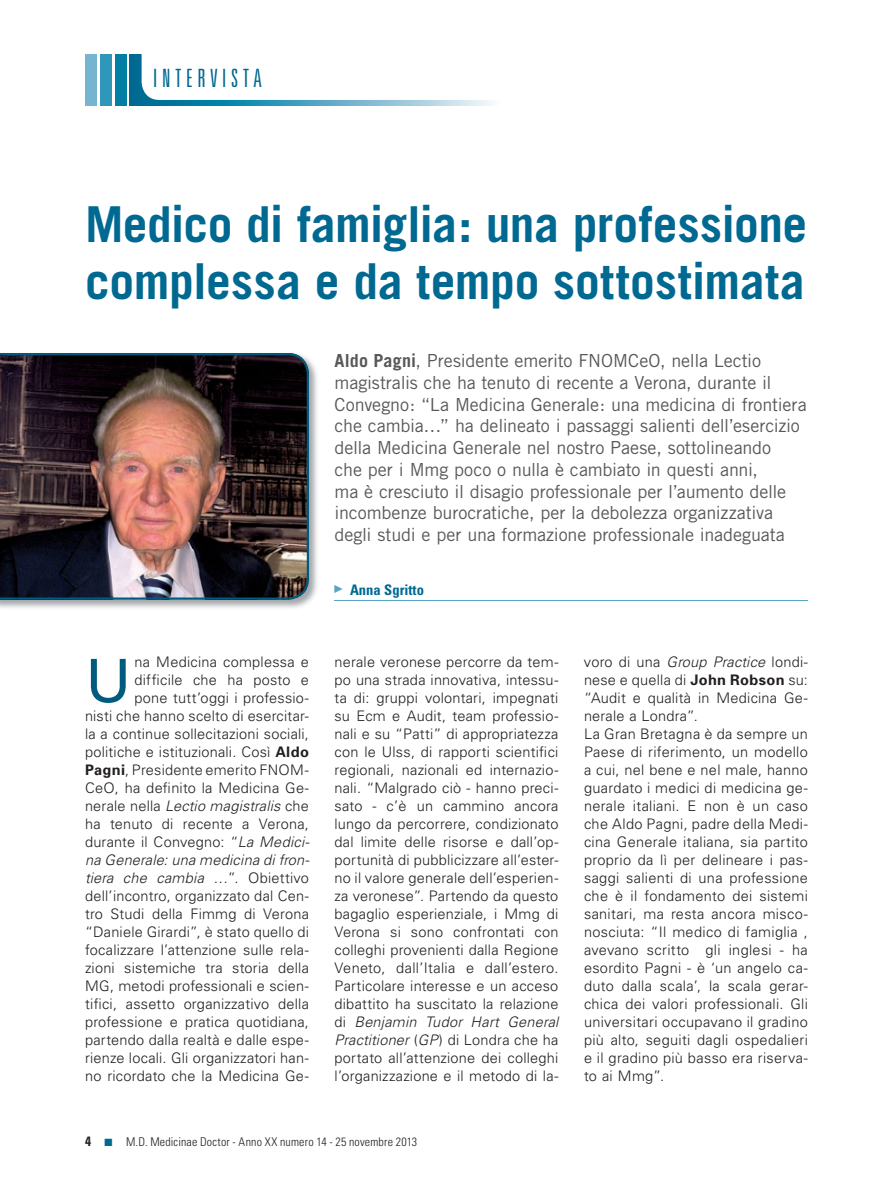
<style>
.page{position:relative;width:893px;height:1191px;background:#fff}
.page>*{position:absolute;margin:0;border:0;box-sizing:border-box;transform-origin:0 0}
.t1{font:59.7px "Univers";color:#005b7f}
.t2{font:700 49.5px/57px "Trade Gothic";letter-spacing:-.01em;color:#006991}
.t3{font:300 ultra-condensed 25.2px "Univers";letter-spacing:.185em;color:#006991}
.t4{font:18px/21.8px "Trade Gothic";letter-spacing:-.01em;color:#57585a}
.t5{font:300 14.55px/18px "Univers";letter-spacing:.015em;color:#231f20;text-align:right}
.t6{font:700 condensed 14.55px "Univers";color:#006991}
.t7{font:300 condensed 12px "Univers";letter-spacing:.015em;color:#231f20}
.s1{font-weight:700}
.s2{font-style:italic}
.s3{font-weight:700;font-size:13.5px}
.s4{color:#006991}
</style>
<div class="page">
<svg style="left:130px;top:54px;width:362px;height:51px"></svg>
<div style="left:115px;top:54px;width:12px;height:51px;background:#007ea4"></div>
<div style="left:100px;top:54px;width:12px;height:51px;background:#2f97b9"></div>
<div style="left:85px;top:54px;width:12px;height:51px;background:#76b4cf"></div>
<div style="left:142px;top:0;width:377px;height:100px;background:#fff;border-radius:18px"></div>
<hr style="left:334px;top:600px;width:474px;height:1px;background:#56a5c4">
<img style="left:0;top:360px;width:317px;height:248px">
<img style="left:0;top:353px;width:309px;height:247px">
<h3 class="t3" style="left:153px;top:65px;width:110px">INTERVISTA</h3>
<h2 class="t2" style="left:85px;top:195px;width:724px">Medico di famiglia: una professione complessa e da tempo sottostimata</h2>
<p class="t4" style="left:334px;top:349px;width:474px"><span class="s1">Aldo Pagni</span>, Presidente emerito FNOMCeO, nella Lectio magistralis che ha tenuto di recente a Verona, durante il Convegno: “La Medicina Generale: una medicina di frontiera che cambia…” ha delineato i passaggi salienti dell’esercizio della Medicina Generale nel nostro Paese, sottolineando<br>che per i Mmg poco o nulla è cambiato in questi anni,<br>ma è cresciuto il disagio professionale per l’aumento delle incombenze burocratiche, per la debolezza organizzativa degli studi e per una formazione professionale inadeguata</p>
<p class="t6" style="left:350px;top:580px;width:75px">Anna Sgritto</p>
<p class="t5" style="left:85px;top:652px;width:226px">na Medicina complessa e difficile che ha posto e<br>pone tutt’oggi i professio-<br>nisti che hanno scelto di esercitar&shy;la a continue sollecitazioni sociali, politiche e istituzionali. Così <span class="s1">Aldo Pagni</span>, Presidente emerito FNOM-CeO, ha definito la Medicina Ge&shy;nerale nella <span class="s2">Lectio magistralis</span> che ha tenuto di recente a Verona, durante il Convegno: “<span class="s2">La Medici&shy;na Generale: una medicina di fron&shy;tiera che cambia …</span>”. Obiettivo dell’incontro, organizzato dal Cen&shy;tro Studi della Fimmg di Verona “Daniele Girardi”, è stato quello di focalizzare l’attenzione sulle rela&shy;zioni sistemiche tra storia della MG, metodi professionali e scien&shy;tifici, assetto organizzativo della professione e pratica quotidiana, partendo dalla realtà e dalle espe&shy;rienze locali. Gli organizzatori han&shy;no ricordato che la Medicina Ge-</p>
<p class="t5" style="left:334px;top:652px;width:225px;text-align:justify">nerale veronese percorre da tem&shy;po una strada innovativa, intessu&shy;ta di: gruppi volontari, impegnati su Ecm e Audit, team professio&shy;nali e su “Patti” di appropriatezza con le Ulss, di rapporti scientifici regionali, nazionali ed internazio&shy;nali. “Malgrado ciò - hanno preci&shy;sato - c’è un cammino ancora lungo da percorrere, condizionato dal limite delle risorse e dall’op&shy;portunità di pubblicizzare all’ester&shy;no il valore generale dell’esperien&shy;za veronese”. Partendo da questo bagaglio esperienziale, i Mmg di Verona si sono confrontati con colleghi provenienti dalla Regione Veneto, dall’Italia e dall’estero.<br>Particolare interesse e un acceso dibattito ha suscitato la relazione di <span class="s2">Benjamin Tudor Hart General Practitioner</span> (<span class="s2">GP</span>) di Londra che ha portato all’attenzione dei colleghi l’organizzazione e il metodo di la-</p>
<p class="t5" style="left:584px;top:652px;width:225px;text-align:left">voro di una <span class="s2">Group Practice</span> londi&shy;nese e quella di <span class="s1">John Robson</span> su: “Audit e qualità in Medicina Ge&shy;nerale a Londra”.<br>La Gran Bretagna è da sempre un<br>Paese di riferimento, un modello a cui, nel bene e nel male, hanno guardato i medici di medicina ge&shy;nerale italiani. E non è un caso che Aldo Pagni, padre della Medi&shy;cina Generale italiana, sia partito proprio da lì per delineare i pas&shy;saggi salienti di una professione che è il fondamento dei sistemi sanitari, ma resta ancora misco&shy;nosciuta: “Il medico di famiglia , avevano scritto gli inglesi - ha esordito Pagni - è ‘un angelo ca&shy;duto dalla scala’, la scala gerar&shy;chica dei valori professionali. Gli universitari occupavano il gradino più alto, seguiti dagli ospedalieri e il gradino più basso era riserva&shy;to ai Mmg”.</p>
<h1 class="t1" style="left:85px;top:643px;width:48px">U</h1>
<p class="t7" style="left:85px;top:1135px;width:334px"><span class="s3">4</span> <span class="s4">■</span> M.D. Medicinae Doctor - Anno XX numero 14 - 25 novembre 2013</p>
</div>
